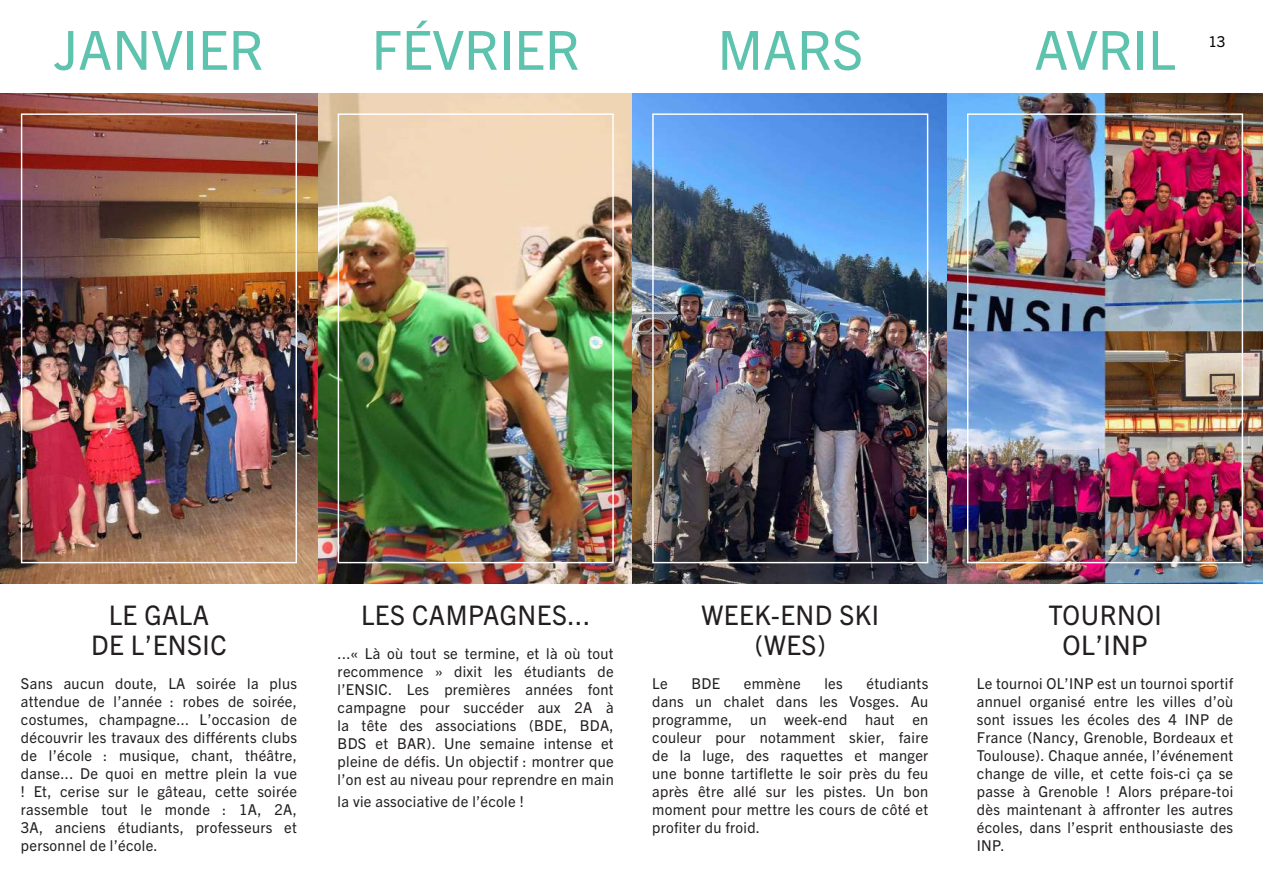
<style>
.page{position:relative;width:1263px;height:893px;background:#fff}
.page>*{position:absolute;margin:0;border:0;box-sizing:border-box;transform-origin:0 0}
.t1{font:54px "Trade Gothic Next LT Pro";color:#5dc3af}
.t2{font:27px/30px "Trade Gothic Next LT Pro";letter-spacing:.02em;color:#231f20;text-align:center;scale:.96 1}
.t3{font:15px/18px "Trade Gothic Next LT Pro";letter-spacing:.02em;color:#231f20;text-align:justify}
.t4{font:15px "Trade Gothic Next LT Pro";color:#000}
</style>
<div class="page">
<img style="left:1px;top:94px;width:1262px;height:489px">
<img style="left:632px;top:94px;width:316px;height:489px">
<img style="left:0;top:93px;width:1px;height:490px">
<div style="left:338px;top:113px;width:276px;height:450px;border:1px solid #fff"></div>
<div style="left:652px;top:113px;width:276px;height:450px;border:1px solid #fff"></div>
<div style="left:967px;top:113px;width:276px;height:450px;border:1px solid #fff"></div>
<div style="left:21px;top:113px;width:276px;height:450px;border:1px solid #fff"></div>
<h1 class="t1" style="left:54px;top:13px;width:211px">JANVIER</h1>
<h1 class="t1" style="left:371px;top:13px;width:210px">FÉVRIER</h1>
<h1 class="t1" style="left:717px;top:13px;width:147px">MARS</h1>
<h1 class="t1" style="left:1034px;top:13px;width:143px">AVRIL</h1>
<p class="t4" style="left:1208px;top:31px;width:19px">13</p>
<h2 class="t2" style="left:91px;top:598px;width:143px">LE GALA<br>DE L’ENSIC</h2>
<p class="t3" style="left:21px;top:673px;width:278px">Sans aucun doute, LA soirée la plus attendue de l’année : robes de soirée, costumes, champagne... L’occasion de découvrir les travaux des différents clubs de l’école : musique, chant, théâtre, danse... De quoi en mettre plein la vue ! Et, cerise sur le gâteau, cette soirée rassemble tout le monde : 1A, 2A, 3A, anciens étudiants, professeurs et personnel de l’école.</p>
<h2 class="t2" style="left:361px;top:598px;width:240px">LES CAMPAGNES...</h2>
<p class="t3" style="left:338px;top:643px;width:278px">...« Là où tout se termine, et là où tout recommence » dixit les étudiants de l’ENSIC. Les premières années font campagne pour succéder aux 2A à la tête des associations (BDE, BDA, BDS et BAR). Une semaine intense et pleine de défis. Un objectif : montrer que l’on est au niveau pour reprendre en main</p>
<p class="t3" style="left:338px;top:792px;width:188px">la vie associative de l’école !</p>
<h2 class="t2" style="left:701px;top:598px;width:186px">WEEK-END SKI (WES)</h2>
<p class="t3" style="left:652px;top:673px;width:278px;text-indent:214px">étudiants dans un chalet dans les Vosges. Au programme, un week-end haut en couleur pour notamment skier, faire de la luge, des raquettes et manger une bonne tartiflette le soir près du feu après être allé sur les pistes. Un bon moment pour mettre les cours de côté et profiter du froid.</p>
<p class="t3" style="left:652px;top:673px;width:17px">Le</p>
<p class="t3" style="left:691px;top:673px;width:30px">BDE</p>
<p class="t3" style="left:744px;top:673px;width:58px">emmène</p>
<p class="t3" style="left:824px;top:673px;width:20px">les</p>
<h2 class="t2" style="left:1048px;top:598px;width:120px">TOURNOI<br>OL’INP</h2>
<p class="t3" style="left:977px;top:673px;width:258px">Le tournoi OL’INP est un tournoi sportif annuel organisé entre les villes d’où sont issues les écoles des 4 INP de France (Nancy, Grenoble, Bordeaux et Toulouse). Chaque année, l’événement change de ville, et cette fois-ci ça se passe à Grenoble ! Alors prépare-toi dès maintenant à affronter les autres écoles, dans l’esprit enthousiaste des INP.</p>
</div>
